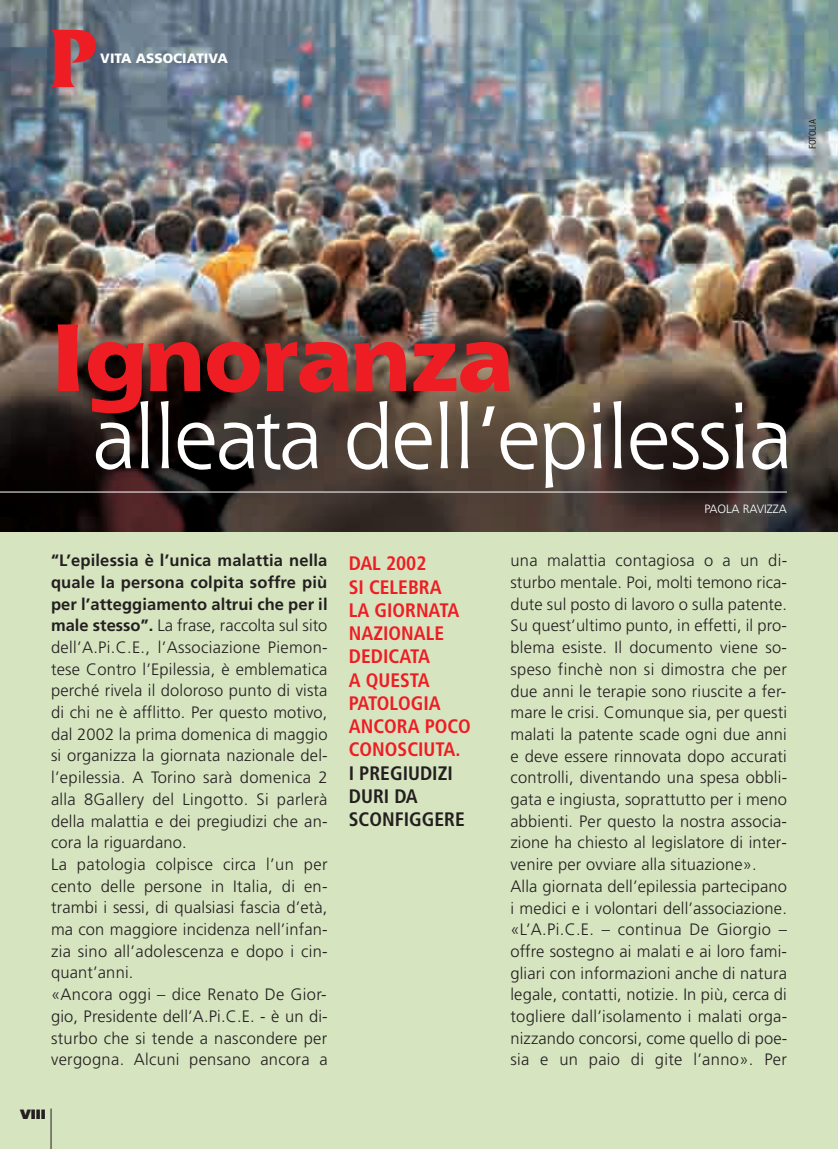
<style>
.page{position:relative;width:838px;height:1149px;background:#fff}
.page>*{position:absolute;margin:0;border:0;box-sizing:border-box;transform-origin:0 0}
.t1{font:800 93.3px "Shannon";color:#ee1d23}
.t2{font:87px "Shannon";letter-spacing:-.025em;color:#fff}
.t3{font:700 condensed 19.5px/23.2px "Frutiger";color:#ee1d23}
.t4{font:700 condensed 19.5px/23.2px "Frutiger";color:#231f20}
.t5{font:300 16.5px/21.8px "Frutiger";letter-spacing:.01em;color:#231f20}
.t6{font:900 13.5px "Frutiger";color:#fff}
.t7{font:900 13.5px "Frutiger";color:#231f20}
.t8{font:300 12px "Frutiger";color:#fff}
.t9{font:condensed 10.2px "Franklin Gothic";color:#231f20}
.s1{font-weight:700}
</style>
<div class="page">
<div style="left:0;top:0;width:838px;height:1148px;background:#d6e4c0"></div>
<img style="left:0;top:0;width:838px;height:531px">
<hr style="left:0;top:491px;width:787px;height:1px;background:#fff">
<hr style="left:51px;top:1108px;width:1px;height:40px;background:#231f20">
<svg style="left:51px;top:30px;width:45px;height:57px;background:#b24049"></svg>
<p class="t6" style="left:100px;top:53px;width:129px">VITA ASSOCIATIVA</p>
<p class="t9" style="left:809px;top:149px;width:31px;rotate:-90deg">FOTOLIA</p>
<h1 class="t1" style="left:51px;top:324px;width:463px">Ignoranza</h1>
<h2 class="t2" style="left:92px;top:406px;width:701px">alleata dell’epilessia</h2>
<p class="t8" style="left:704px;top:504px;width:84px">PAOLA RAVIZZA</p>
<p class="t5" style="left:51px;top:550px;width:278px"><span class="s1">“L’epilessia è l’unica malattia nella quale la persona colpita soffre più per l’atteggiamento altrui che per il male stesso”.</span> La frase, raccolta sul sito dell’A.Pi.C.E., l’Associazione Piemon&shy;tese Contro l’Epilessia, è emblematica perché rivela il doloroso punto di vista di chi ne è afflitto. Per questo motivo, dal 2002 la prima domenica di maggio si organizza la giornata nazionale del&shy;l’epilessia. A Torino sarà domenica 2 alla 8Gallery del Lingotto. Si parlerà della malattia e dei pregiudizi che an&shy;cora la riguardano.<br>La patologia colpisce circa l’un per cento delle persone in Italia, di en&shy;trambi i sessi, di qualsiasi fascia d’età, ma con maggiore incidenza nell’infan&shy;zia sino all’adolescenza e dopo i cin&shy;quant’anni.<br>«Ancora oggi – dice Renato De Gior&shy;gio, Presidente dell’A.Pi.C.E. - è un di&shy;sturbo che si tende a nascondere per vergogna. Alcuni pensano ancora a</p>
<p class="t5" style="left:510px;top:551px;width:278px">una malattia contagiosa o a un di&shy;sturbo mentale. Poi, molti temono rica&shy;dute sul posto di lavoro o sulla patente.<br>Su quest’ultimo punto, in effetti, il pro&shy;blema esiste. Il documento viene so&shy;speso finchè non si dimostra che per due anni le terapie sono riuscite a fer&shy;mare le crisi. Comunque sia, per questi malati la patente scade ogni due anni e deve essere rinnovata dopo accurati controlli, diventando una spesa obbli&shy;gata e ingiusta, soprattutto per i meno abbienti. Per questo la nostra associa&shy;zione ha chiesto al legislatore di inter&shy;venire per ovviare alla situazione».<br>Alla giornata dell’epilessia partecipano i medici e i volontari dell’associazione. «L’A.Pi.C.E. – continua De Giorgio – offre sostegno ai malati e ai loro fami&shy;gliari con informazioni anche di natura legale, contatti, notizie. In più, cerca di togliere dall’isolamento i malati orga&shy;nizzando concorsi, come quello di poe&shy;sia e un paio di gite l’anno». Per</p>
<p class="t3" style="left:349px;top:553px;width:124px">DAL 2002<br>SI CELEBRA<br>LA GIORNATA<br>NAZIONALE<br>DEDICATA<br>A QUESTA<br>PATOLOGIA<br>ANCORA POCO<br>CONOSCIUTA.</p>
<p class="t4" style="left:349px;top:762px;width:117px">I PREGIUDIZI<br>DURI DA<br>SCONFIGGERE</p>
<p class="t7" style="left:20px;top:1108px;width:27px">VIII</p>
</div>
